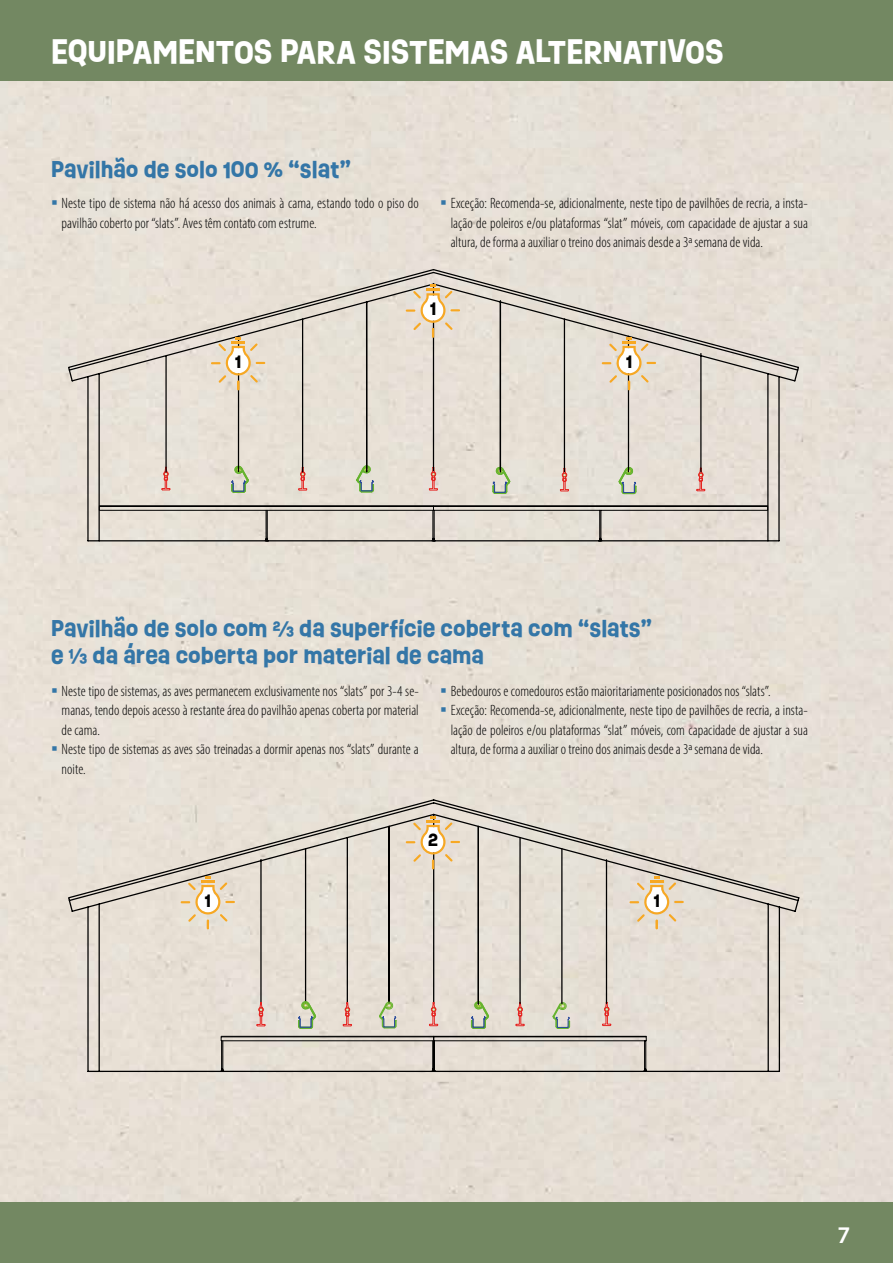
<style>
.page{position:relative;width:893px;height:1263px;background:#fff}
.page>*{position:absolute;margin:0;border:0;box-sizing:border-box;transform-origin:0 0}
.t1{font:700 30px "Ruddy";color:#fff}
.t2{font:600 24px "Myriad Pro";color:#fff}
.t3{font:700 21px/27px "Ruddy";color:#3476a7}
.t4{font:700 16.5px "Ruddy";color:#000}
.t5{font:300 condensed 15px/19.5px "Myriad Pro";color:#000}
</style>
<div class="page">
<div style="left:0;top:81px;width:893px;height:1122px;background:#e7dfd5"></div>
<div style="left:0;top:1203px;width:893px;height:60px;background:#738862"></div>
<div style="left:0;top:0;width:893px;height:81px;background:#738862"></div>
<svg style="left:68px;top:269px;width:731px;height:272px;background:#dfd8ce"></svg>
<div style="left:99px;top:506px;width:335px;height:5px;border:1px solid #000"></div>
<hr style="left:99px;top:505px;width:334px;height:1px;background:#000">
<svg style="left:265px;top:505px;width:503px;height:49px;background:#d1cbc1"></svg>
<div style="left:68px;top:799px;width:731px;height:273px;background:#e7dfd5"></div>
<svg style="left:220px;top:1036px;width:427px;height:36px;background:#cbc4bb"></svg>
<svg style="left:602px;top:1002px;width:9px;height:24px"></svg>
<svg style="left:515px;top:1002px;width:10px;height:24px"></svg>
<svg style="left:429px;top:1002px;width:9px;height:24px"></svg>
<svg style="left:343px;top:1002px;width:9px;height:25px"></svg>
<svg style="left:256px;top:1002px;width:10px;height:25px"></svg>
<svg style="left:552px;top:1002px;width:18px;height:27px"></svg>
<svg style="left:379px;top:1002px;width:18px;height:27px"></svg>
<hr style="left:606px;top:860px;width:1px;height:143px;background:#000">
<hr style="left:561px;top:849px;width:1px;height:154px;background:#000">
<svg style="left:471px;top:1001px;width:18px;height:28px"></svg>
<svg style="left:298px;top:1001px;width:18px;height:28px"></svg>
<hr style="left:478px;top:826px;width:1px;height:178px;background:#000">
<hr style="left:519px;top:837px;width:2px;height:166px;background:#000">
<svg style="left:406px;top:284px;width:54px;height:54px;background:#e6d6be"></svg>
<svg style="left:406px;top:816px;width:54px;height:53px;background:#e6d6bd"></svg>
<svg style="left:211px;top:337px;width:54px;height:53px;background:#e8d9bf"></svg>
<svg style="left:602px;top:337px;width:54px;height:53px;background:#e7d8c0"></svg>
<svg style="left:181px;top:876px;width:54px;height:53px;background:#e9dac0"></svg>
<svg style="left:629px;top:876px;width:55px;height:53px;background:#e8d8c0"></svg>
<svg style="left:52px;top:200px;width:5px;height:5px"></svg>
<svg style="left:441px;top:200px;width:5px;height:5px"></svg>
<svg style="left:52px;top:688px;width:5px;height:4px"></svg>
<svg style="left:52px;top:746px;width:5px;height:5px"></svg>
<svg style="left:441px;top:688px;width:5px;height:4px"></svg>
<svg style="left:441px;top:707px;width:5px;height:5px"></svg>
<h1 class="t1" style="left:51px;top:29px;width:674px">EQUIPAMENTOS PARA SISTEMAS ALTERNATIVOS</h1>
<h3 class="t3" style="left:51px;top:156px;width:302px">PAVILHÃO DE SOLO 100 % “SLAT”</h3>
<p class="t5" style="left:62px;top:193px;width:359px">Neste tipo de sistema não há acesso dos animais à cama, estando todo o piso do pavilhão coberto por “slats”. Aves têm contato com estrume.</p>
<p class="t5" style="left:451px;top:193px;width:359px;text-align:justify">Exceção: Recomenda-se, adicionalmente, neste tipo de pavilhões de recria, a insta&shy;lação de poleiros e/ou plataformas “slat” móveis, com capacidade de ajustar a sua altura, de forma a auxiliar o treino dos animais desde a 3ª semana de vida.</p>
<p class="t4" style="left:430px;top:296px;width:8px">1</p>
<p class="t4" style="left:235px;top:349px;width:8px">1</p>
<p class="t4" style="left:626px;top:349px;width:8px">1</p>
<h3 class="t3" style="left:51px;top:615px;width:603px">PAVILHÃO DE SOLO COM ⅔ DA SUPERFÍCIE COBERTA COM “SLATS”<br>E ⅓ DA ÁREA COBERTA POR MATERIAL DE CAMA</h3>
<p class="t5" style="left:62px;top:681px;width:359px">Neste tipo de sistemas, as aves permanecem exclusivamente nos “slats” por 3-4 se&shy;manas, tendo depois acesso à restante área do pavilhão apenas coberta por material de cama.<br>Neste tipo de sistemas as aves são treinadas a dormir apenas nos “slats” durante a noite.</p>
<p class="t5" style="left:451px;top:681px;width:359px">Bebedouros e comedouros estão maioritariamente posicionados nos “slats”.<br>Exceção: Recomenda-se, adicionalmente, neste tipo de pavilhões de recria, a insta&shy;lação de poleiros e/ou plataformas “slat” móveis, com capacidade de ajustar a sua altura, de forma a auxiliar o treino dos animais desde a 3ª semana de vida.</p>
<p class="t4" style="left:428px;top:828px;width:11px">2</p>
<p class="t4" style="left:205px;top:888px;width:8px">1</p>
<p class="t4" style="left:654px;top:888px;width:8px">1</p>
<h2 class="t2" style="left:838px;top:1219px;width:14px">7</h2>
</div>
